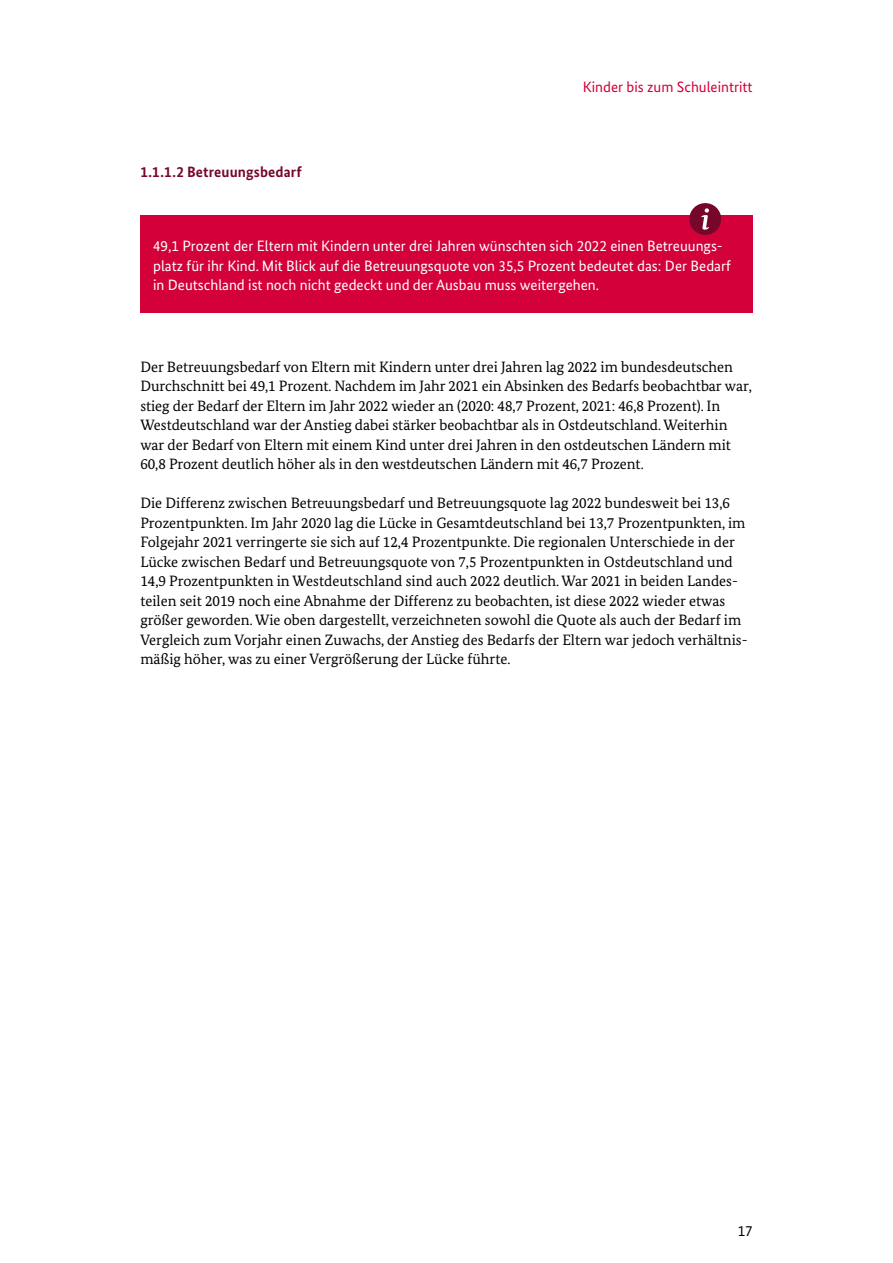
<style>
.page{position:relative;width:893px;height:1263px;background:#fff}
.page>*{position:absolute;margin:0;border:0;box-sizing:border-box;transform-origin:0 0}
.t1{font:15px/19.5px "Bundes Serif";color:#000}
.t2{font:15px/19.5px "Bundes Sans";color:#fff}
.t3{font:15px "Bundes Sans";color:#d3003a}
.t4{font:700 15px "Bundes Sans";letter-spacing:.01em;color:#77072a}
.t5{font:15px "Bundes Sans";color:#000}
</style>
<div class="page">
<div style="left:140px;top:216px;width:613px;height:97px;background:#d3003a"></div>
<div style="left:689px;top:203px;width:32px;height:32px;background:#77072a;border-radius:50%"></div>
<svg style="left:701px;top:208px;width:8px;height:22px"></svg>
<h4 class="t4" style="left:140px;top:162px;width:163px">1.1.1.2 Betreuungsbedarf</h4>
<p class="t3" style="left:583px;top:78px;width:171px">Kinder bis zum Schuleintritt</p>
<p class="t2" style="left:153px;top:236px;width:579px">49,1 Prozent der Eltern mit Kindern unter drei Jahren wünschten sich 2022 einen Betreuungs&shy;platz für ihr Kind. Mit Blick auf die Betreuungsquote von 35,5 Prozent bedeutet das: Der Bedarf in Deutschland ist noch nicht gedeckt und der Ausbau muss weitergehen.</p>
<p class="t1" style="left:140px;top:357px;width:613px">Der Betreuungsbedarf von Eltern mit Kindern unter drei Jahren lag 2022 im bundesdeutschen Durchschnitt bei 49,1 Prozent. Nachdem im Jahr 2021 ein Absinken des Bedarfs beobachtbar war, stieg der Bedarf der Eltern im Jahr 2022 wieder an (2020: 48,7 Prozent, 2021: 46,8 Prozent). In Westdeutschland war der Anstieg dabei stärker beobachtbar als in Ostdeutschland. Weiterhin war der Bedarf von Eltern mit einem Kind unter drei Jahren in den ostdeutschen Ländern mit 60,8 Prozent deutlich höher als in den westdeutschen Ländern mit 46,7 Prozent.</p>
<p class="t1" style="left:140px;top:493px;width:609px">Die Differenz zwischen Betreuungsbedarf und Betreuungsquote lag 2022 bundesweit bei 13,6<br>Prozentpunkten. Im Jahr 2020 lag die Lücke in Gesamtdeutschland bei 13,7 Prozentpunkten, im Folgejahr 2021 verringerte sie sich auf 12,4 Prozentpunkte. Die regionalen Unterschiede in der Lücke zwischen Bedarf und Betreuungsquote von 7,5 Prozentpunkten in Ostdeutschland und 14,9 Prozentpunkten in Westdeutschland sind auch 2022 deutlich. War 2021 in beiden Landes&shy;teilen seit 2019 noch eine Abnahme der Differenz zu beobachten, ist diese 2022 wieder etwas größer geworden. Wie oben dargestellt, verzeichneten sowohl die Quote als auch der Bedarf im Vergleich zum Vorjahr einen Zuwachs, der Anstieg des Bedarfs der Eltern war jedoch verhältnis&shy;mäßig höher, was zu einer Vergrößerung der Lücke führte.</p>
<p class="t5" style="left:738px;top:1222px;width:16px">17</p>
</div>
